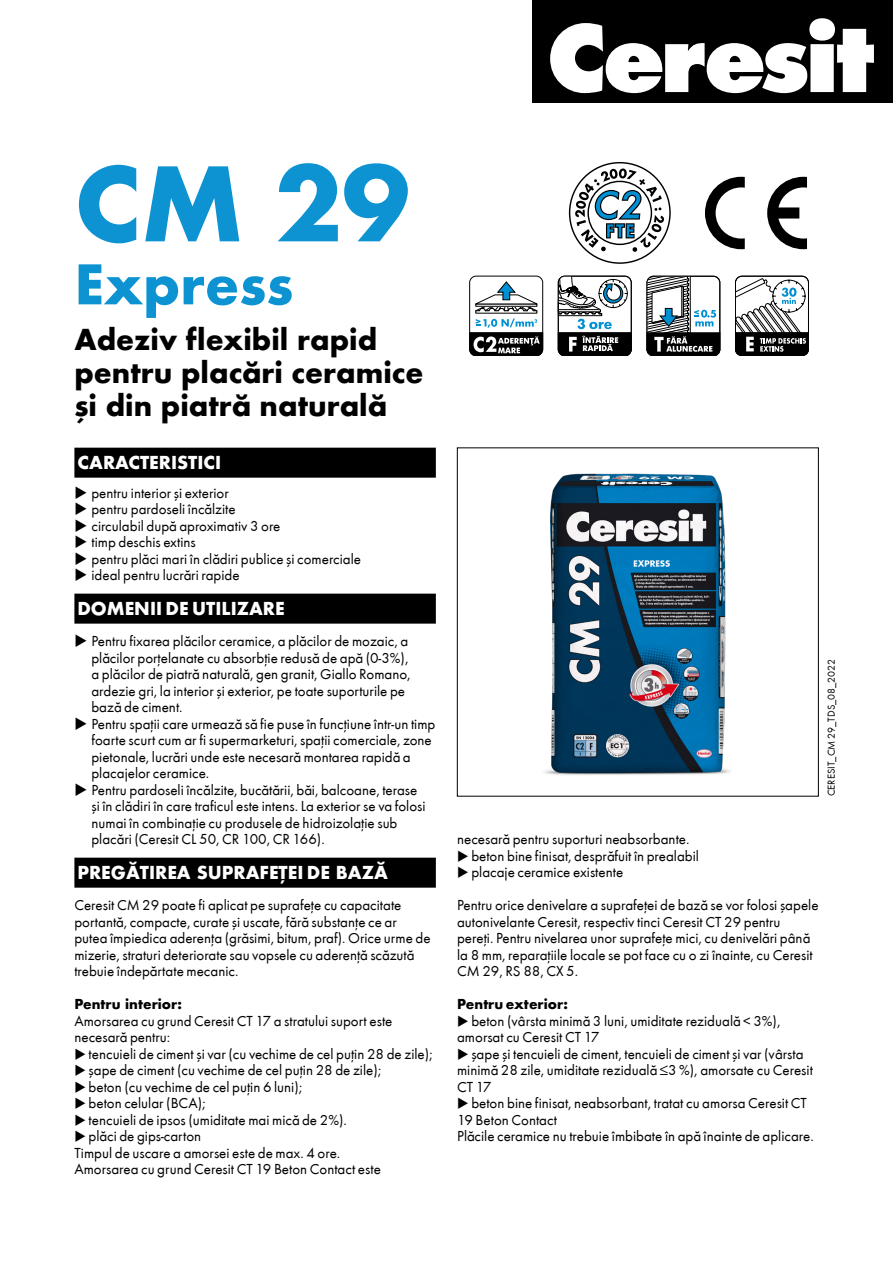
<style>
.page{position:relative;width:893px;height:1263px;background:#fff}
.page>*{position:absolute;margin:0;border:0;box-sizing:border-box;transform-origin:0 0}
.t1{font:700 112.5px "Futura TEE";color:#0d93d2}
.t2{font:700 60px "Futura TEE";color:#0d93d2}
.t3{font:700 31.5px/33px "Futura TEE";color:#000}
.t4{font:700 19.5px "Futura TEE";color:#fff}
.t5{font:15px/16.5px "Futura TEE";color:#000}
.t6{font:700 15px "Futura TEE";color:#000}
.t7{font:10.5px "Futura TEE";color:#000}
</style>
<div class="page">
<div style="left:74px;top:448px;width:362px;height:30px;background:#000"></div>
<div style="left:74px;top:594px;width:362px;height:30px;background:#000"></div>
<div style="left:74px;top:858px;width:362px;height:30px;background:#000"></div>
<div style="left:457px;top:448px;width:362px;height:348px;border:1px solid #000"></div>
<svg style="left:575px;top:168px;width:89px;height:84px"></svg>
<svg style="left:705px;top:177px;width:40px;height:72px"></svg>
<svg style="left:767px;top:177px;width:40px;height:72px"></svg>
<svg style="left:646px;top:276px;width:74px;height:80px"></svg>
<svg style="left:558px;top:276px;width:74px;height:80px"></svg>
<div style="left:470px;top:276px;width:73px;height:80px;border:1px solid #000;border-radius:7px"></div>
<svg style="left:470px;top:281px;width:73px;height:75px"></svg>
<svg style="left:735px;top:276px;width:74px;height:80px"></svg>
<img style="left:544px;top:473px;width:186px;height:302px">
<div style="left:533px;top:0;width:360px;height:103px;background:#000"></div>
<svg style="left:550px;top:18px;width:324px;height:75px"></svg>
<h1 class="t1" style="left:74px;top:133px;width:337px">CM 29</h1>
<h2 class="t2" style="left:74px;top:247px;width:220px">Express</h2>
<h3 class="t3" style="left:74px;top:322px;width:351px">Adeziv flexibil rapid pentru placări ceramice și din piatră naturală</h3>
<h3 class="t4" style="left:77px;top:450px;width:145px">CARACTERISTICI</h3>
<p class="t5" style="left:91px;top:484px;width:271px">pentru interior și exterior<br>pentru pardoseli încălzite<br>circulabil după aproximativ 3 ore<br>timp deschis extins<br>pentru plăci mari în clădiri publice și comerciale ideal pentru lucrări rapide</p>
<h3 class="t4" style="left:77px;top:596px;width:209px">DOMENII DE UTILIZARE</h3>
<p class="t5" style="left:91px;top:633px;width:345px">Pentru fixarea plăcilor ceramice, a plăcilor de mozaic, a plăcilor porțelanate cu absorbție redusă de apă (0‑3%),<br>a plăcilor de piatră naturală, gen granit, Giallo Romano, ardezie gri, la interior și exterior, pe toate suporturile pe bază de ciment.<br>Pentru spaţii care urmează să fie puse în funcţiune într-un timp foarte scurt cum ar fi supermarketuri, spaţii comerciale, zone pietonale, lucrări unde este necesară montarea rapidă a placajelor ceramice.<br>Pentru pardoseli încălzite, bucătării, băi, balcoane, terase<br>și în clădiri în care traficul este intens. La exterior se va folosi numai în combinație cu produsele de hidroizolație sub placări (Ceresit CL 50, CR 100, CR 166).</p>
<h3 class="t4" style="left:77px;top:860px;width:312px">PREGĂTIREA SUPRAFEȚEI DE BAZĂ</h3>
<p class="t5" style="left:74px;top:897px;width:358px">Ceresit CM 29 poate fi aplicat pe suprafețe cu capacitate portantă, compacte, curate și uscate, fără substanțe ce ar putea împiedica aderența (grăsimi, bitum, praf). Orice urme de mizerie, straturi deteriorate sau vopsele cu aderență scăzută trebuie îndepărtate mecanic.</p>
<p class="t6" style="left:74px;top:995px;width:109px">Pentru interior:</p>
<p class="t5" style="left:74px;top:1012px;width:320px">Amorsarea cu grund Ceresit CT 17 a stratului suport este necesară pentru:</p>
<p class="t5" style="left:89px;top:1045px;width:345px">tencuieli de ciment și var (cu vechime de cel puțin 28 de zile);</p>
<p class="t5" style="left:89px;top:1062px;width:294px">șape de ciment (cu vechime de cel puțin 28 de zile);</p>
<p class="t5" style="left:89px;top:1078px;width:215px">beton (cu vechime de cel puțin 6 luni);</p>
<p class="t5" style="left:89px;top:1095px;width:118px">beton celular (BCA);</p>
<p class="t5" style="left:89px;top:1111px;width:260px">tencuieli de ipsos (umiditate mai mică de 2%).</p>
<p class="t5" style="left:89px;top:1128px;width:114px">plăci de gips-carton</p>
<p class="t5" style="left:74px;top:1144px;width:267px">Timpul de uscare a amorsei este de max. 4 ore.</p>
<p class="t5" style="left:74px;top:1161px;width:308px">Amorsarea cu grund Ceresit CT 19 Beton Contact este</p>
<p class="t7" style="left:825px;top:796px;width:139px;rotate:-90deg">CERESIT_CM 29_TDS_08_2022</p>
<p class="t5" style="left:471px;top:831px;width:229px;text-indent:-14px">necesară pentru suporturi neabsorbante. beton bine finisat, desprăfuit în prealabil placaje ceramice existente</p>
<p class="t5" style="left:457px;top:897px;width:363px">Pentru orice denivelare a suprafeţei de bază se vor folosi șapele autonivelante Ceresit, respectiv tinci Ceresit CT 29 pentru pereți. Pentru nivelarea unor suprafețe mici, cu denivelări până la 8 mm, reparațiile locale se pot face cu o zi înainte, cu Ceresit CM 29, RS 88, CX 5.</p>
<p class="t6" style="left:457px;top:995px;width:112px">Pentru exterior:</p>
<p class="t5" style="left:457px;top:1012px;width:325px;text-indent:14px">beton (vârsta minimă 3 luni, umiditate reziduală &lt; 3%), amorsat cu Ceresit CT 17</p>
<p class="t5" style="left:457px;top:1045px;width:357px;text-indent:14px">șape și tencuieli de ciment, tencuieli de ciment și var (vârsta minimă 28 zile, umiditate reziduală ≤3 %), amorsate cu Ceresit<br>CT 17</p>
<p class="t5" style="left:457px;top:1095px;width:358px;text-indent:14px">beton bine finisat, neabsorbant, tratat cu amorsa Ceresit CT<br>19 Beton Contact<br>Plăcile ceramice nu trebuie îmbibate în apă înainte de aplicare.</p>
</div>
